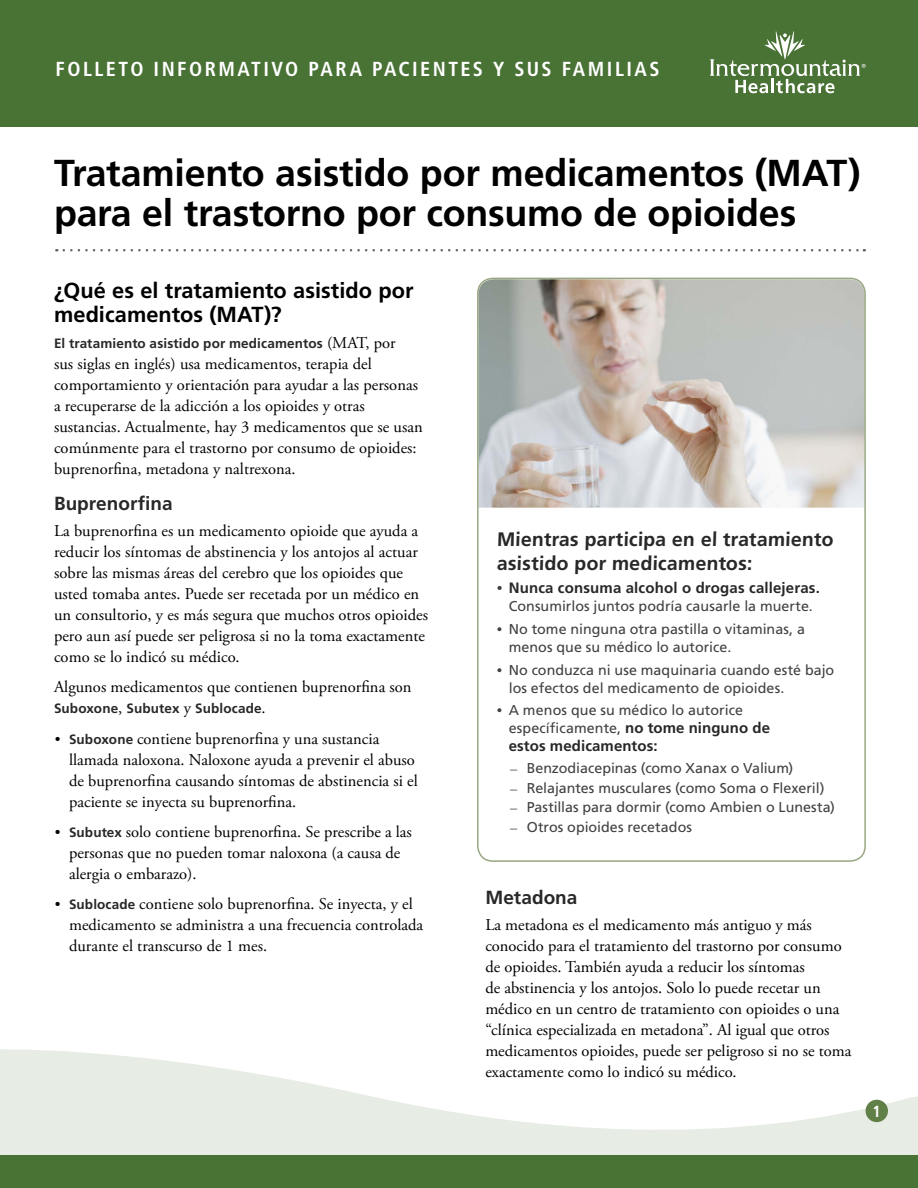
<style>
.page{position:relative;width:918px;height:1188px;background:#fff}
.page>*{position:absolute;margin:0;border:0;box-sizing:border-box;transform-origin:0 0}
.t1{font:700 37.5px/40.5px "Frutiger LT Std";letter-spacing:-.005em;color:#000}
.Level_1{font:700 21.75px/24px "Frutiger LT Std";letter-spacing:.005em;color:#000}
.t2{font:700 condensed 20.25px "Frutiger LT Std";letter-spacing:.12em;color:#fff}
.Level_2{font:700 19.5px/24px "Frutiger LT Std";color:#292829}
.Level_2-2{font:700 18.9px "Frutiger LT Std";color:#292829}
.Main{font:16.5px/21px "Adobe Garamond Pro";color:#000}
.Page_Number{font:700 condensed 16.2px "Frutiger LT Std";color:#fff}
.t3{font:700 15px "Frutiger LT Std";letter-spacing:.01em;color:#292829}
.t4{font:14.25px/18px "Frutiger LT Std";color:#414042}
.Main-2{font:700 13.5px "Frutiger LT Std";letter-spacing:.01em;color:#292829}
.s1{font-family:"Adobe Garamond Pro";font-weight:400;font-size:16.5px;color:#000}
.s2{font-size:15px}
.s3{font-family:"Frutiger LT Std";font-weight:700;font-size:13.5px;color:#292829}
.s4{font-family:"Adobe Garamond Pro";font-weight:400;color:#414042}
.s5{font-family:"Adobe Garamond Pro"}
.s6{font-weight:700;font-size:15px;color:#292829}
</style>
<div class="page">
<svg style="left:0;top:1049px;width:918px;height:107px;fill:#e7ece4"></svg>
<div style="left:0;top:1156px;width:918px;height:32px;background:#497235"></div>
<div style="left:0;top:0;width:918px;height:127px;background:#497235"></div>
<svg style="left:710px;top:31px;width:156px;height:62px"></svg>
<div style="left:866px;top:1100px;width:22px;height:22px;background:#618047;border-radius:50%"></div>
<svg style="left:64px;top:249px;width:801px;height:2px"></svg>
<img style="left:478px;top:279px;width:387px;height:229px">
<div style="left:477px;top:278px;width:389px;height:584px;border:2px solid #98a783;border-radius:15px"></div>
<p class="t2" style="left:56px;top:57px;width:606px">FOLLETO INFORMATIVO PARA PACIENTES Y SUS FAMILIAS</p>
<p class="t1" style="left:54px;top:153px;width:808px">Tratamiento asistido por medicamentos (MAT) para el trastorno por consumo de opioides</p>
<p class="Level_1" style="left:54px;top:278px;width:361px">¿Qué es el tratamiento asistido por medicamentos (MAT)?</p>
<p class="Main-2" style="left:54px;top:335px;width:343px">El tratamiento asistido por medicamentos <span class="s1">(MAT, por</span></p>
<p class="Main" style="left:54px;top:354px;width:370px">sus siglas en inglés) usa medicamentos, terapia del comportamiento y orientación para ayudar a las personas a recuperarse de la adicción a los opioides y otras sustancias. Actualmente, hay 3 medicamentos que se usan comúnmente para el trastorno por consumo de opioides: buprenorfina, metadona y naltrexona.</p>
<p class="Level_2-2" style="left:54px;top:492px;width:120px">Buprenorfina</p>
<p class="Main" style="left:54px;top:521px;width:376px">La buprenorfina es un medicamento opioide que ayuda a reducir los síntomas de abstinencia y los antojos al actuar sobre las mismas áreas del cerebro que los opioides que usted tomaba antes. Puede ser recetada por un médico en un consultorio, y es más segura que muchos otros opioides pero aun así puede ser peligrosa si no la toma exactamente como se lo indicó su médico.</p>
<p class="Main" style="left:54px;top:677px;width:359px">Algunos medicamentos que contienen buprenorfina son</p>
<p class="Main-2" style="left:54px;top:701px;width:213px">Suboxone<span class="s1">,</span> Subutex <span class="s1">y</span> Sublocade<span class="s1">.</span></p>
<p class="Main" style="left:69px;top:729px;width:350px;text-indent:-14px"><span class="s2">•</span> <span class="s3">Suboxone</span> contiene buprenorfina y una sustancia llamada naloxona. Naloxone ayuda a prevenir el abuso de buprenorfina causando síntomas de abstinencia si el paciente se inyecta su buprenorfina.</p>
<p class="Main" style="left:69px;top:822px;width:344px;text-indent:-14px"><span class="s2">•</span> <span class="s3">Subutex</span> solo contiene buprenorfina. Se prescribe a las personas que no pueden tomar naloxona (a causa de alergia o embarazo).</p>
<p class="Main" style="left:69px;top:894px;width:356px;text-indent:-14px"><span class="s2">•</span> <span class="s3">Sublocade</span> contiene solo buprenorfina. Se inyecta, y el medicamento se administra a una frecuencia controlada durante el transcurso de 1 mes.</p>
<p class="Level_2" style="left:497px;top:528px;width:339px">Mientras participa en el tratamiento asistido por medicamentos:</p>
<p class="t3" style="left:497px;top:579px;width:325px"><span class="s4">•</span> Nunca consuma alcohol o drogas callejeras.</p>
<p class="t4" style="left:509px;top:597px;width:306px">Consumirlos juntos podría causarle la muerte.</p>
<p class="t4" style="left:509px;top:620px;width:298px;text-indent:-12px"><span class="s5">•</span> No tome ninguna otra pastilla o vitaminas, a menos que su médico lo autorice.</p>
<p class="t4" style="left:509px;top:661px;width:327px;text-indent:-12px"><span class="s5">•</span> No conduzca ni use maquinaria cuando esté bajo los efectos del medicamento de opioides.</p>
<p class="t4" style="left:509px;top:701px;width:263px;text-indent:-12px"><span class="s5">•</span> A menos que su médico lo autorice específicamente, <span class="s6">no tome ninguno de</span></p>
<p class="t3" style="left:509px;top:737px;width:150px">estos medicamentos:</p>
<p class="t4" style="left:510px;top:759px;width:285px"><span class="s5">–</span> Benzodiacepinas (como Xanax o Valium)</p>
<p class="t4" style="left:510px;top:779px;width:316px"><span class="s5">–</span> Relajantes musculares (como Soma o Flexeril)</p>
<p class="t4" style="left:510px;top:799px;width:326px"><span class="s5">–</span> Pastillas para dormir (como Ambien o Lunesta)</p>
<p class="t4" style="left:510px;top:818px;width:183px"><span class="s5">–</span> Otros opioides recetados</p>
<p class="Level_2-2" style="left:485px;top:886px;width:94px">Metadona</p>
<p class="Main" style="left:485px;top:915px;width:368px">La metadona es el medicamento más antiguo y más conocido para el tratamiento del trastorno por consumo de opioides. También ayuda a reducir los síntomas<br>de abstinencia y los antojos. Solo lo puede recetar un médico en un centro de tratamiento con opioides o una “clínica especializada en metadona”. Al igual que otros medicamentos opioides, puede ser peligroso si no se toma exactamente como lo indicó su médico.</p>
<p class="Page_Number" style="left:873px;top:1101px;width:10px">1</p>
</div>
